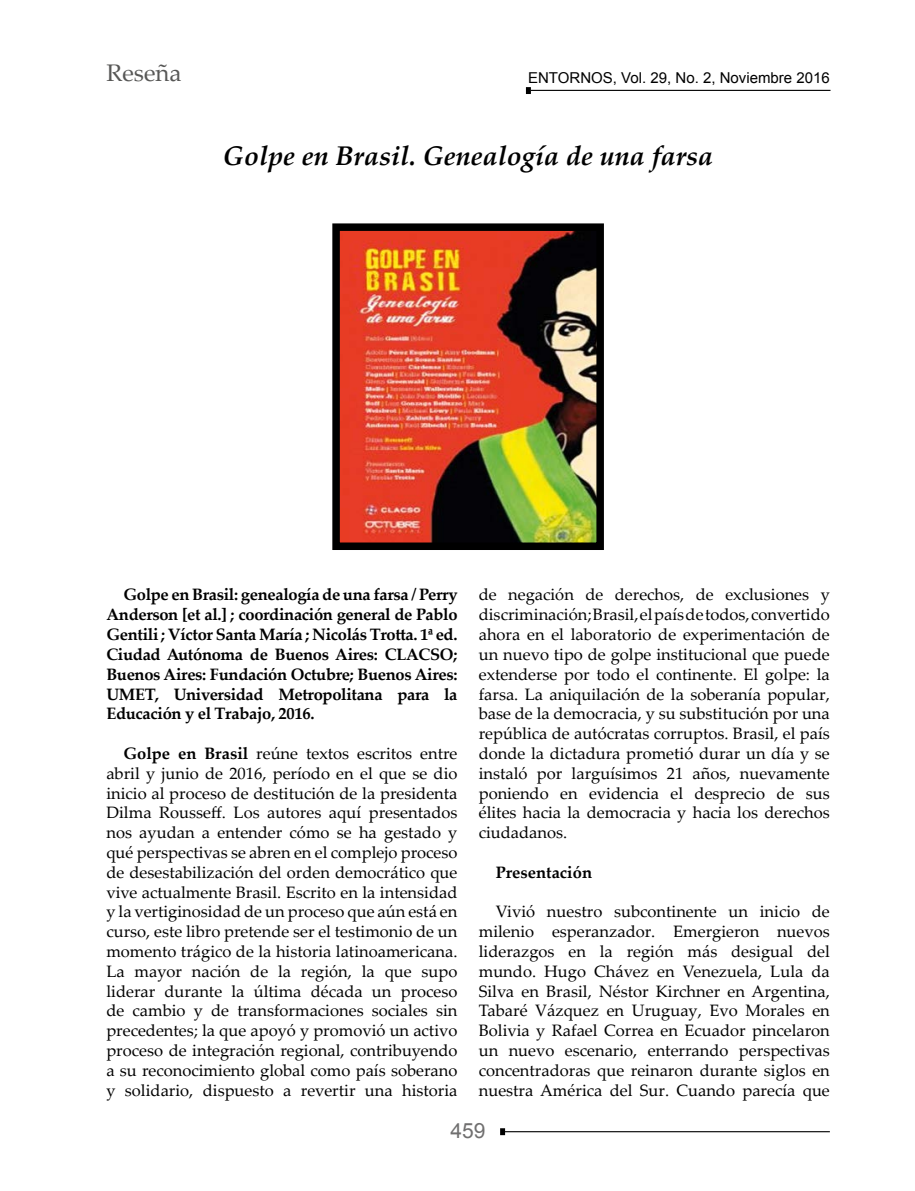
<style>
.page{position:relative;width:915px;height:1191px;background:#fff}
.page>*{position:absolute;margin:0;border:0;box-sizing:border-box;transform-origin:0 0}
.t1{font:italic 700 27px "Palatino Linotype";color:#000}
.t2{font:24px "Palatino Linotype";color:#575756}
.t3{font:21px "Arial";color:#706f6f}
.t4{font:16.5px/19.8px "Palatino Linotype";color:#000;text-align:justify}
.t5{font:700 16.5px/19.8px "Palatino Linotype";letter-spacing:-.02em;color:#000;text-align:justify}
.t6{font:700 16.5px "Palatino Linotype";color:#000}
.t7{font:15px "Arial";color:#000}
.s1{font-weight:700}
</style>
<div class="page">
<hr style="left:530px;top:90px;width:300px;height:1px;background:#000">
<svg style="left:525px;top:87px;width:5px;height:7px"></svg>
<hr style="left:502px;top:1131px;width:327px;height:1px;background:#000">
<svg style="left:500px;top:1128px;width:5px;height:7px"></svg>
<img style="left:341px;top:232px;width:253px;height:309px">
<div style="left:332px;top:223px;width:271px;height:327px;border:8px solid #000"></div>
<h2 class="t2" style="left:106px;top:56px;width:77px">Reseña</h2>
<p class="t7" style="left:528px;top:68px;width:303px">ENTORNOS, Vol. 29, No. 2, Noviembre 2016</p>
<h1 class="t1" style="left:223px;top:136px;width:491px">Golpe en Brasil. Genealogía de una farsa</h1>
<p class="t5" style="left:106px;top:584px;width:352px;text-indent:17px">Golpe en Brasil: genealogía de una farsa / Perry Anderson [et al.] ; coordinación general de Pablo Gentili ; Víctor Santa María ; Nicolás Trotta. 1ª ed.<br>Ciudad Autónoma de Buenos Aires: CLACSO; Buenos Aires: Fundación Octubre; Buenos Aires:<br>UMET, Universidad Metropolitana para la Educación y el Trabajo, 2016.</p>
<p class="t4" style="left:106px;top:743px;width:352px;text-indent:17px"><span class="s1">Golpe en Brasil</span> reúne textos escritos entre abril y junio de 2016, período en el que se dio inicio al proceso de destitución de la presidenta Dilma Rousseff. Los autores aquí presentados nos ayudan a entender cómo se ha gestado y qué perspectivas se abren en el complejo proceso de desestabilización del orden democrático que vive actualmente Brasil. Escrito en la intensidad y la vertiginosidad de un proceso que aún está en curso, este libro pretende ser el testimonio de un momento trágico de la historia latinoamericana.<br>La mayor nación de la región, la que supo liderar durante la última década un proceso de cambio y de transformaciones sociales sin precedentes; la que apoyó y promovió un activo proceso de integración regional, contribuyendo a su reconocimiento global como país soberano y solidario, dispuesto a revertir una historia</p>
<p class="t4" style="left:478px;top:584px;width:352px">de negación de derechos, de exclusiones y discriminación; Brasil, el país de todos, convertido ahora en el laboratorio de experimentación de un nuevo tipo de golpe institucional que puede extenderse por todo el continente. El golpe: la farsa. La aniquilación de la soberanía popular, base de la democracia, y su substitución por una república de autócratas corruptos. Brasil, el país donde la dictadura prometió durar un día y se instaló por larguísimos 21 años, nuevamente poniendo en evidencia el desprecio de sus élites hacia la democracia y hacia los derechos ciudadanos.</p>
<p class="t6" style="left:495px;top:860px;width:98px">Presentación</p>
<p class="t4" style="left:478px;top:901px;width:352px;text-indent:17px">Vivió nuestro subcontinente un inicio de milenio esperanzador. Emergieron nuevos liderazgos en la región más desigual del mundo. Hugo Chávez en Venezuela, Lula da Silva en Brasil, Néstor Kirchner en Argentina, Tabaré Vázquez en Uruguay, Evo Morales en Bolivia y Rafael Correa en Ecuador pincelaron un nuevo escenario, enterrando perspectivas concentradoras que reinaron durante siglos en nuestra América del Sur. Cuando parecía que</p>
<p class="t3" style="left:450px;top:1116px;width:37px">459</p>
</div>
